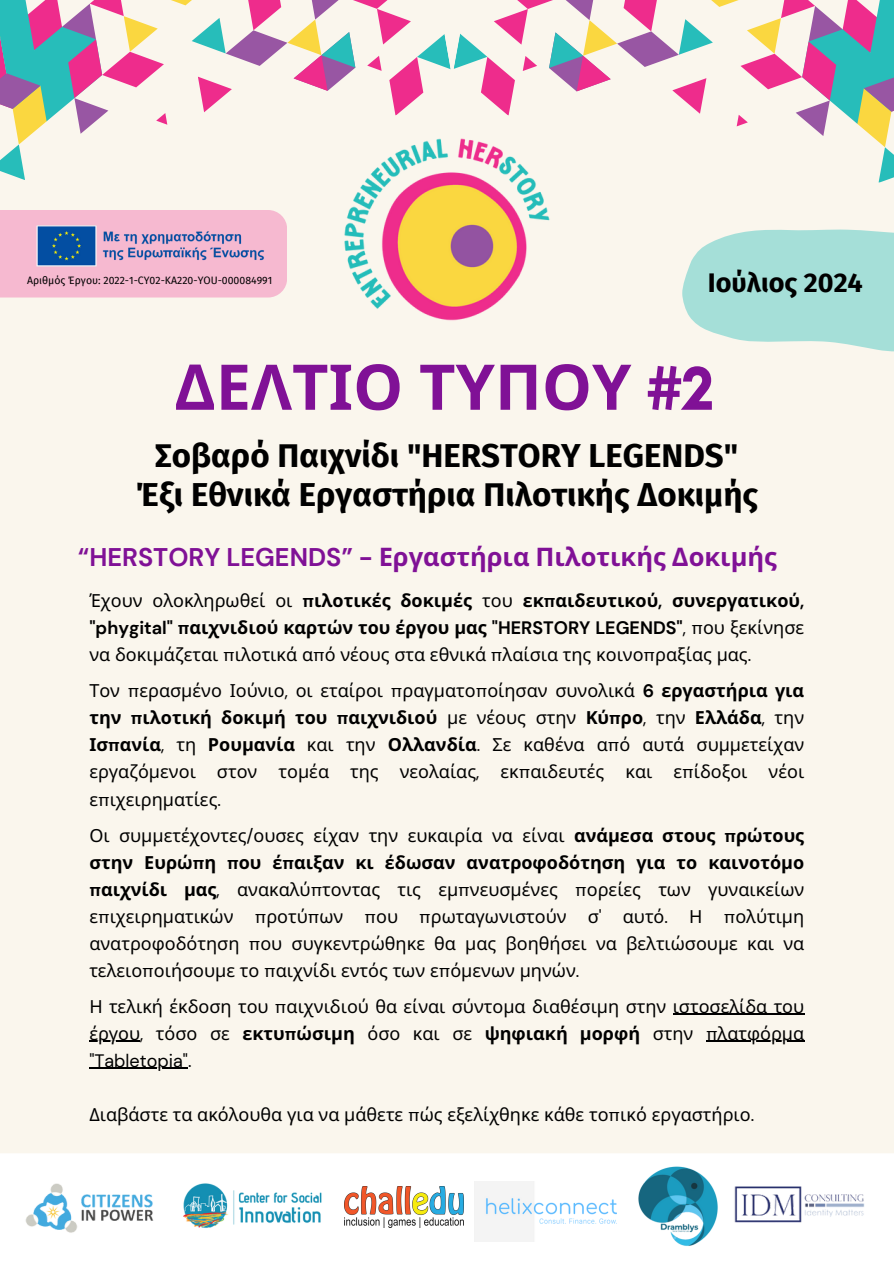
<style>
.page{position:relative;width:894px;height:1264px;background:#fff}
.page>*{position:absolute;margin:0;border:0;box-sizing:border-box;transform-origin:0 0}
.t1{font:700 63px "Noto Sans";color:#801196}
.t2{font:700 33px/39.3px "Fira Sans";color:#000;text-align:center}
.t3{font:700 27px "Fira Sans";color:#000}
.t4{font:700 25.5px "Noto Sans";color:#801196}
.t5{font:18px/27px "Noto Sans";color:#000;text-align:justify}
.t6{font:18px "DM Sans";color:#000}
.t7{font:10.5px "Fira Sans";color:#000}
.s1{font-family:"Glacial Indifference"}
.s2{font-family:"DM Sans"}
.s3{font-family:"DM Sans";font-weight:700}
.s4{font-weight:700}
</style>
<div class="page">
<div style="left:0;top:0;width:893px;height:1263px;background:#faf6ed"></div>
<svg style="left:0;top:0;width:893px;height:183px"></svg>
<img style="left:322px;top:105px;width:249px;height:216px">
<div style="left:0;top:1153px;width:893px;height:110px;background:#fff"></div>
<img style="left:344px;top:1186px;width:119px;height:41px">
<img style="left:25px;top:1183px;width:129px;height:50px">
<img style="left:183px;top:1183px;width:139px;height:45px">
<img style="left:638px;top:1166px;width:55px;height:80px">
<img style="left:474px;top:1181px;width:142px;height:60px">
<img style="left:693px;top:1170px;width:172px;height:75px">
<svg style="left:682px;top:229px;width:211px;height:123px;background:#b1e2db"></svg>
<hr style="left:672px;top:1013px;width:132px;height:1px;background:#000">
<hr style="left:89px;top:1040px;width:51px;height:1px;background:#000">
<hr style="left:705px;top:1040px;width:99px;height:1px;background:#000">
<hr style="left:89px;top:1067px;width:99px;height:1px;background:#000">
<div style="left:0;top:210px;width:287px;height:87px;background:#f6b9d0"></div>
<img style="left:35px;top:225px;width:230px;height:42px">
<p class="t7" style="left:27px;top:274px;width:247px">Αριθμός Έργου: 2022-1-CY02-KA220-YOU-000084991</p>
<h2 class="t3" style="left:707px;top:266px;width:156px">Ιούλιος 2024</h2>
<p class="t1" style="left:174px;top:342px;width:541px">ΔΕΛΤΙΟ ΤΥΠΟΥ <span class="s1">#2</span></p>
<h3 class="t2" style="left:135px;top:436px;width:624px">Σοβαρό Παιχνίδι "HERSTORY LEGENDS"<br>Έξι Εθνικά Εργαστήρια Πιλοτικής Δοκιμής</h3>
<h4 class="t4" style="left:78px;top:538px;width:700px"><span class="s2">“HERSTORY LEGENDS” -</span> Εργαστήρια Πιλοτικής Δοκιμής</h4>
<h4 class="t5" style="left:89px;top:587px;width:716px">Έχουν ολοκληρωθεί οι <span class="s3">π</span><span class="s4">ιλοτικές δοκιμές</span> του <span class="s4">εκ</span><span class="s3">π</span><span class="s4">αιδευτικού</span><span class="s3">,</span> <span class="s4">συνεργατικού</span><span class="s3">, "phygital" π</span><span class="s4">αιχνιδιού καρτών του έργου μας</span> <span class="s3">"HERSTORY LEGENDS"</span><span class="s2">, π</span>ου ξεκίνησε να δοκιμάζεται <span class="s2">π</span>ιλοτικά α<span class="s2">π</span>ό νέους στα εθνικά <span class="s2">π</span>λαίσια της κοινο<span class="s2">π</span>ραξίας μας<span class="s2">.</span></h4>
<h4 class="t5" style="left:89px;top:677px;width:716px">Τον <span class="s2">π</span>ερασμένο Ιούνιο<span class="s2">,</span> οι εταίροι <span class="s2">π</span>ραγματο<span class="s2">π</span>οίησαν συνολικά <span class="s3">6</span> <span class="s4">εργαστήρια για την</span> <span class="s3">π</span><span class="s4">ιλοτική δοκιμή του</span> <span class="s3">π</span><span class="s4">αιχνιδιού</span> με νέους στην <span class="s4">Κύ</span><span class="s3">π</span><span class="s4">ρο</span><span class="s2">,</span> την <span class="s4">Ελλάδα</span><span class="s2">,</span> την <span class="s4">Ισ</span><span class="s3">π</span><span class="s4">ανία</span><span class="s2">,</span> τη <span class="s4">Ρουμανία</span> και την <span class="s4">Ολλανδία</span><span class="s2">.</span> Σε καθένα α<span class="s2">π</span>ό αυτά συμμετείχαν εργαζόμενοι στον τομέα της νεολαίας<span class="s2">,</span> εκ<span class="s2">π</span>αιδευτές και ε<span class="s2">π</span>ίδοξοι νέοι ε<span class="s2">π</span>ιχειρηματίες<span class="s2">.</span></h4>
<h4 class="t5" style="left:89px;top:821px;width:716px">Οι συμμετέχοντες<span class="s2">/</span>ουσες είχαν την ευκαιρία να είναι <span class="s4">ανάμεσα στους</span> <span class="s3">π</span><span class="s4">ρώτους στην Ευρώ</span><span class="s3">π</span><span class="s4">η</span> <span class="s3">π</span><span class="s4">ου έ</span><span class="s3">π</span><span class="s4">αιξαν κι έδωσαν ανατροφοδότηση για το καινοτόμο </span><span class="s3">π</span><span class="s4">αιχνίδι μας</span><span class="s2">,</span> ανακαλύ<span class="s2">π</span>τοντας τις εμ<span class="s2">π</span>νευσμένες <span class="s2">π</span>ορείες των γυναικείων ε<span class="s2">π</span>ιχειρηματικών <span class="s2">π</span>ροτύ<span class="s2">π</span>ων <span class="s2">π</span>ου <span class="s2">π</span>ρωταγωνιστούν σ<span class="s2">'</span> αυτό<span class="s2">.</span> Η <span class="s2">π</span>ολύτιμη ανατροφοδότηση <span class="s2">π</span>ου συγκεντρώθηκε θα μας βοηθήσει να βελτιώσουμε και να τελειο<span class="s2">π</span>οιήσουμε το <span class="s2">π</span>αιχνίδι εντός των ε<span class="s2">π</span>όμενων μηνών<span class="s2">.</span></h4>
<h4 class="t5" style="left:89px;top:992px;width:716px">Η τελική έκδοση του <span class="s2">π</span>αιχνιδιού θα είναι σύντομα διαθέσιμη στην ιστοσελίδα του</h4>
<p class="t5" style="left:89px;top:1019px;width:605px">έργου<span class="s2">,</span> τόσο σε <span class="s4">εκτυ</span><span class="s3">π</span><span class="s4">ώσιμη</span> όσο και σε <span class="s4">ψηφιακή μορφή</span> στην</p>
<p class="t5" style="left:705px;top:1019px;width:100px"><span class="s2">π</span>λατφόρμα</p>
<p class="t6" style="left:89px;top:1048px;width:104px">"Tabletopia".</p>
<p class="t5" style="left:89px;top:1100px;width:666px">Διαβάστε τα ακόλουθα για να μάθετε <span class="s2">π</span>ώς εξελίχθηκε κάθε το<span class="s2">π</span>ικό εργαστήριο<span class="s2">.</span></p>
</div>
